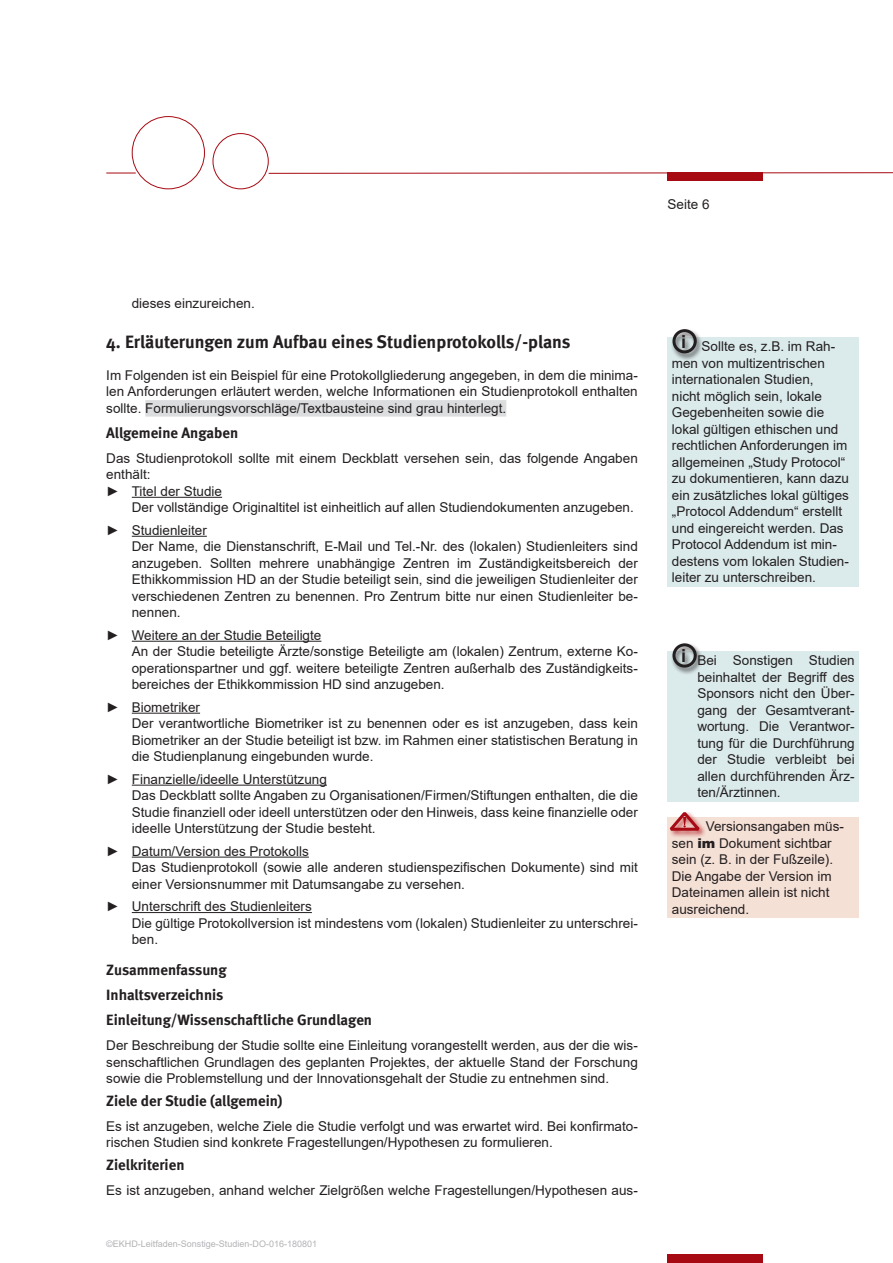
<style>
.page{position:relative;width:893px;height:1263px;background:#fff}
.page>*{position:absolute;margin:0;border:0;box-sizing:border-box;transform-origin:0 0}
.Überschrift_Abschnit{font:700 18px "Meta";color:#231f20}
.t1{font:700 18px "Arial";color:#231f20}
.Zwischenüberschrift{font:700 15px "Meta";color:#231f20}
.Liste_Text{font:13.5px/16.5px "Arial";color:#231f20;text-align:justify}
.Fließtext{font:13.5px/16.5px "Arial";color:#231f20;text-align:justify}
.t2{font:9px "Arial";color:#b2b3b7}
.s1{font-weight:900}
</style>
<div class="page">
<svg style="left:268px;top:172px;width:625px;height:2px"></svg>
<div style="left:668px;top:172px;width:95px;height:9px;background:#a70a12"></div>
<div style="left:668px;top:1254px;width:95px;height:9px;background:#a70a12"></div>
<div style="left:132px;top:116px;width:73px;height:73px;border:1px solid #a70a12;border-radius:50%"></div>
<div style="left:213px;top:133px;width:56px;height:56px;border:1px solid #a70a12;border-radius:50%"></div>
<hr style="left:106px;top:173px;width:30px;height:1px;background:#a70a12">
<div style="left:145px;top:400px;width:361px;height:17px;background:#dcdddf"></div>
<hr style="left:132px;top:497px;width:90px;height:1px;background:#231f20">
<hr style="left:132px;top:536px;width:75px;height:1px;background:#231f20">
<hr style="left:132px;top:641px;width:189px;height:1px;background:#231f20">
<hr style="left:132px;top:713px;width:68px;height:1px;background:#231f20">
<hr style="left:132px;top:785px;width:195px;height:1px;background:#231f20">
<hr style="left:132px;top:857px;width:177px;height:1px;background:#231f20">
<hr style="left:132px;top:912px;width:180px;height:1px;background:#231f20">
<div style="left:668px;top:817px;width:191px;height:101px;background:#f5e0d6"></div>
<div style="left:669px;top:811px;width:37px;height:27px;background:#a70a12;opacity:.7"></div>
<svg style="left:667px;top:811px;width:38px;height:21px"></svg>
<div style="left:668px;top:337px;width:191px;height:249px;background:#dbeaeb"></div>
<div style="left:670px;top:328px;width:33px;height:33px;background:#231f20;opacity:.75"></div>
<div style="left:672px;top:329px;width:25px;height:24px;border:3px solid #231f20;border-radius:50%"></div>
<div style="left:668px;top:651px;width:191px;height:150px;background:#dbeaeb"></div>
<div style="left:670px;top:642px;width:33px;height:33px;background:#231f20;opacity:.75"></div>
<div style="left:672px;top:643px;width:25px;height:25px;border:3px solid #231f20;border-radius:50%"></div>
<p class="Liste_Text" style="left:668px;top:196px;width:44px">Seite 6</p>
<p class="Liste_Text" style="left:132px;top:294px;width:125px">dieses einzureichen.</p>
<p class="Überschrift_Abschnit" style="left:106px;top:331px;width:466px">4. Erläuterungen zum Aufbau eines Studienprotokolls/-plans</p>
<p class="Fließtext" style="left:106px;top:367px;width:533px">Im Folgenden ist ein Beispiel für eine Protokollgliederung angegeben, in dem die minima&shy;len Anforderungen erläutert werden, welche Informationen ein Studienprotokoll enthalten sollte. Formulierungsvorschläge/Textbausteine sind grau hinterlegt.</p>
<p class="Zwischenüberschrift" style="left:106px;top:424px;width:133px">Allgemeine Angaben</p>
<p class="Fließtext" style="left:106px;top:450px;width:533px">Das Studienprotokoll sollte mit einem Deckblatt versehen sein, das folgende Angaben enthält:</p>
<p class="Liste_Text" style="left:106px;top:483px;width:117px">► Titel der Studie</p>
<p class="Liste_Text" style="left:132px;top:499px;width:503px">Der vollständige Originaltitel ist einheitlich auf allen Studiendokumenten anzugeben.</p>
<p class="Liste_Text" style="left:106px;top:522px;width:102px">► Studienleiter</p>
<p class="Liste_Text" style="left:132px;top:538px;width:507px">Der Name, die Dienstanschrift, E-Mail und Tel.-Nr. des (lokalen) Studienleiters sind anzugeben. Sollten mehrere unabhängige Zentren im Zuständigkeitsbereich der Ethikkommission HD an der Studie beteiligt sein, sind die jeweiligen Studienleiter der verschiedenen Zentren zu benennen. Pro Zentrum bitte nur einen Studienleiter be&shy;nennen.</p>
<p class="Liste_Text" style="left:106px;top:627px;width:217px">► Weitere an der Studie Beteiligte</p>
<p class="Liste_Text" style="left:132px;top:643px;width:507px">An der Studie beteiligte Ärzte/sonstige Beteiligte am (lokalen) Zentrum, externe Ko&shy;operationspartner und ggf. weitere beteiligte Zentren außerhalb des Zuständigkeits&shy;bereiches der Ethikkommission HD sind anzugeben.</p>
<p class="Liste_Text" style="left:106px;top:699px;width:95px">► Biometriker</p>
<p class="Liste_Text" style="left:132px;top:715px;width:507px">Der verantwortliche Biometriker ist zu benennen oder es ist anzugeben, dass kein Biometriker an der Studie beteiligt ist bzw. im Rahmen einer statistischen Beratung in die Studienplanung eingebunden wurde.</p>
<p class="Liste_Text" style="left:106px;top:771px;width:222px">► Finanzielle/ideelle Unterstützung</p>
<p class="Liste_Text" style="left:132px;top:787px;width:507px">Das Deckblatt sollte Angaben zu Organisationen/Firmen/Stiftungen enthalten, die die Studie finanziell oder ideell unterstützen oder den Hinweis, dass keine finanzielle oder ideelle Unterstützung der Studie besteht.</p>
<p class="Liste_Text" style="left:106px;top:842px;width:204px">► Datum/Version des Protokolls</p>
<p class="Liste_Text" style="left:132px;top:859px;width:507px">Das Studienprotokoll (sowie alle anderen studienspezifischen Dokumente) sind mit einer Versionsnummer mit Datumsangabe zu versehen.</p>
<p class="Liste_Text" style="left:106px;top:898px;width:207px">► Unterschrift des Studienleiters</p>
<p class="Liste_Text" style="left:132px;top:914px;width:507px">Die gültige Protokollversion ist mindestens vom (lokalen) Studienleiter zu unterschrei&shy;ben.</p>
<p class="Zwischenüberschrift" style="left:106px;top:961px;width:122px">Zusammenfassung</p>
<p class="Zwischenüberschrift" style="left:106px;top:986px;width:119px">Inhaltsverzeichnis</p>
<p class="Zwischenüberschrift" style="left:106px;top:1011px;width:267px">Einleitung/Wissenschaftliche Grundlagen</p>
<p class="Fließtext" style="left:106px;top:1037px;width:533px">Der Beschreibung der Studie sollte eine Einleitung vorangestellt werden, aus der die wis&shy;senschaftlichen Grundlagen des geplanten Projektes, der aktuelle Stand der Forschung sowie die Problemstellung und der Innovationsgehalt der Studie zu entnehmen sind.</p>
<p class="Zwischenüberschrift" style="left:106px;top:1091px;width:178px">Ziele der Studie (allgemein)</p>
<p class="Fließtext" style="left:106px;top:1117px;width:533px">Es ist anzugeben, welche Ziele die Studie verfolgt und was erwartet wird. Bei konfirmato&shy;rischen Studien sind konkrete Fragestellungen/Hypothesen zu formulieren.</p>
<p class="Zwischenüberschrift" style="left:106px;top:1155px;width:80px">Zielkriterien</p>
<p class="Fließtext" style="left:106px;top:1181px;width:533px">Es ist anzugeben, anhand welcher Zielgrößen welche Fragestellungen/Hypothesen aus-</p>
<p class="t2" style="left:106px;top:1238px;width:212px">©EKHD-Leitfaden-Sonstige-Studien-DO-016-180801</p>
<p class="t1" style="left:681px;top:329px;width:7px">i</p>
<p class="Liste_Text" style="left:672px;top:338px;width:179px;text-align:left;text-indent:30px">Sollte es, z.B. im Rah&shy;men von multizentrischen internationalen Studien,<br>nicht möglich sein, lokale<br>Gegebenheiten sowie die lokal gültigen ethischen und rechtlichen Anforderungen im allgemeinen „Study Protocol“ zu dokumentieren, kann dazu ein zusätzliches lokal gültiges „Protocol Addendum“ erstellt und eingereicht werden. Das<br>Protocol Addendum ist min&shy;destens vom lokalen Studien&shy;leiter zu unterschreiben.</p>
<p class="t1" style="left:681px;top:643px;width:7px">i</p>
<p class="Liste_Text" style="left:697px;top:652px;width:159px">Bei Sonstigen Studien beinhaltet der Begriff des Sponsors nicht den Über&shy;gang der Gesamtverant&shy;wortung. Die Verantwor&shy;tung für die Durchführung der Studie verbleibt bei allen durchführenden Ärz&shy;ten/Ärztinnen.</p>
<p class="Liste_Text" style="left:672px;top:818px;width:174px;text-align:left;text-indent:34px">Versionsangaben müs&shy;sen <span class="s1">im</span> Dokument sichtbar sein (z. B. in der Fußzeile).<br>Die Angabe der Version im<br>Dateinamen allein ist nicht ausreichend.</p>
</div>
